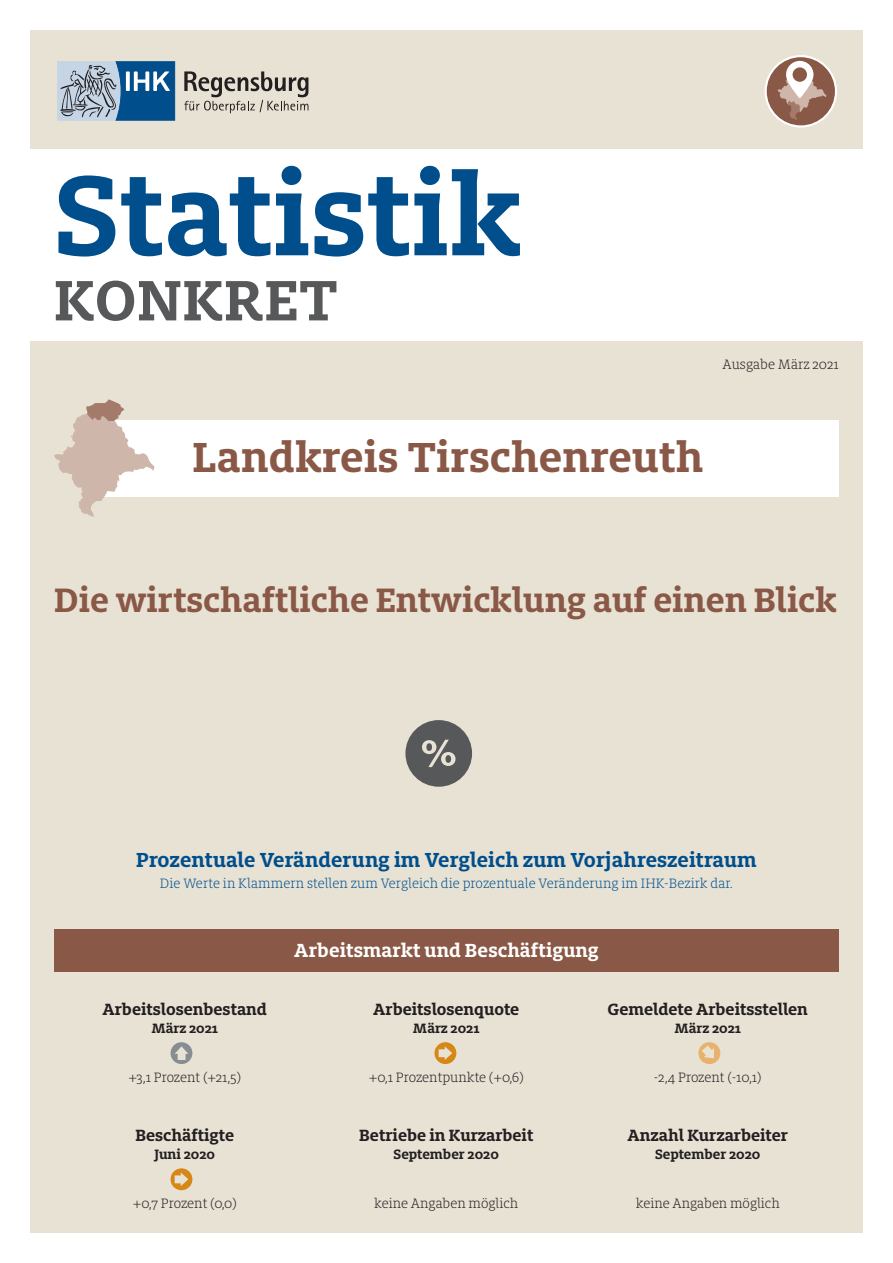
<style>
.page{position:relative;width:893px;height:1263px;background:#fff}
.page>*{position:absolute;margin:0;border:0;box-sizing:border-box;transform-origin:0 0}
.t1{font:700 125.85px "Milo Slab OT";color:#004f8c}
.t2{font:700 63px "Milo Slab OT";letter-spacing:.01em;color:#57585a}
.t3{font:700 46.5px "Milo Slab OT";letter-spacing:.005em;color:#8a5846}
.t4{font:700 37.5px "Milo Slab OT";color:#8a5846}
.t5{font:700 22.5px "Milo Slab OT";letter-spacing:.005em;color:#004f8c}
.t6{font:700 21px "Milo Slab OT";letter-spacing:.005em;color:#fff}
.t7{font:700 18px "Milo Slab OT";color:#231f20}
.t8{font:300 15px "Milo Slab OT";color:#231f20}
.t9{font:300 15px "Milo Slab OT";letter-spacing:.005em;color:#004f8c}
.t10{font:700 15px "Milo Slab OT";color:#231f20}
</style>
<div class="page">
<div style="left:0;top:0;width:893px;height:1235px;background:#e8e2d5"></div>
<div style="left:87px;top:420px;width:752px;height:76px;background:#fff"></div>
<div style="left:54px;top:929px;width:785px;height:43px;background:#8a5846"></div>
<div style="left:0;top:149px;width:893px;height:192px;background:#fff"></div>
<svg style="left:54px;top:399px;width:101px;height:118px"></svg>
<svg style="left:434px;top:1042px;width:22px;height:22px"></svg>
<svg style="left:171px;top:1042px;width:21px;height:22px"></svg>
<svg style="left:698px;top:1042px;width:23px;height:22px"></svg>
<svg style="left:171px;top:1168px;width:21px;height:22px"></svg>
<svg style="left:405px;top:720px;width:67px;height:67px"></svg>
<svg style="left:58px;top:62px;width:117px;height:58px;background:#668dad"></svg>
<svg style="left:184px;top:71px;width:124px;height:42px"></svg>
<svg style="left:766px;top:56px;width:70px;height:70px"></svg>
<div style="left:765px;top:55px;width:72px;height:73px;border:2px solid #fff;border-radius:50%"></div>
<svg style="left:777px;top:61px;width:49px;height:59px;background:#b29184"></svg>
<div style="left:793px;top:67px;width:14px;height:15px;background:#8a5846;border-radius:50%"></div>
<div style="left:0;top:0;width:893px;height:1263px;border:30px solid #fff"></div>
<h1 class="t1" style="left:54px;top:145px;width:469px">Statistik</h1>
<h2 class="t2" style="left:54px;top:265px;width:285px">KONKRET</h2>
<p class="t8" style="left:723px;top:356px;width:118px">Ausgabe März 2021</p>
<h3 class="t3" style="left:192px;top:431px;width:512px">Landkreis Tirschenreuth</h3>
<h3 class="t4" style="left:54px;top:580px;width:784px">Die wirtschaftliche Entwicklung auf einen Blick</h3>
<h3 class="t5" style="left:136px;top:848px;width:622px">Prozentuale Veränderung im Vergleich zum Vorjahreszeitraum</h3>
<p class="t9" style="left:160px;top:876px;width:575px">Die Werte in Klammern stellen zum Vergleich die prozentuale Veränderung im IHK-Bezirk dar.</p>
<p class="t7" style="left:103px;top:999px;width:166px">Arbeitslosenbestand</p>
<p class="t10" style="left:151px;top:1020px;width:68px">März 2021</p>
<h3 class="t6" style="left:294px;top:938px;width:306px">Arbeitsmarkt und Beschäftigung</h3>
<p class="t7" style="left:373px;top:999px;width:148px">Arbeitslosenquote</p>
<p class="t10" style="left:413px;top:1020px;width:68px">März 2021</p>
<p class="t7" style="left:608px;top:999px;width:202px">Gemeldete Arbeitsstellen</p>
<p class="t10" style="left:674px;top:1020px;width:68px">März 2021</p>
<p class="t8" style="left:128px;top:1069px;width:114px">+3,1 Prozent (+21,5)</p>
<p class="t8" style="left:369px;top:1069px;width:157px">+0,1 Prozentpunkte (+0,6)</p>
<p class="t8" style="left:654px;top:1069px;width:109px">-2,4 Prozent (-10,1)</p>
<p class="t7" style="left:135px;top:1126px;width:100px">Beschäftigte</p>
<p class="t10" style="left:154px;top:1146px;width:62px">Juni 2020</p>
<p class="t7" style="left:359px;top:1126px;width:176px">Betriebe in Kurzarbeit</p>
<p class="t10" style="left:394px;top:1146px;width:107px">September 2020</p>
<p class="t7" style="left:628px;top:1126px;width:162px">Anzahl Kurzarbeiter</p>
<p class="t10" style="left:655px;top:1146px;width:107px">September 2020</p>
<p class="t8" style="left:133px;top:1195px;width:106px">+0,7 Prozent (0,0)</p>
<p class="t8" style="left:374px;top:1195px;width:146px">keine Angaben möglich</p>
<p class="t8" style="left:636px;top:1195px;width:146px">keine Angaben möglich</p>
</div>
